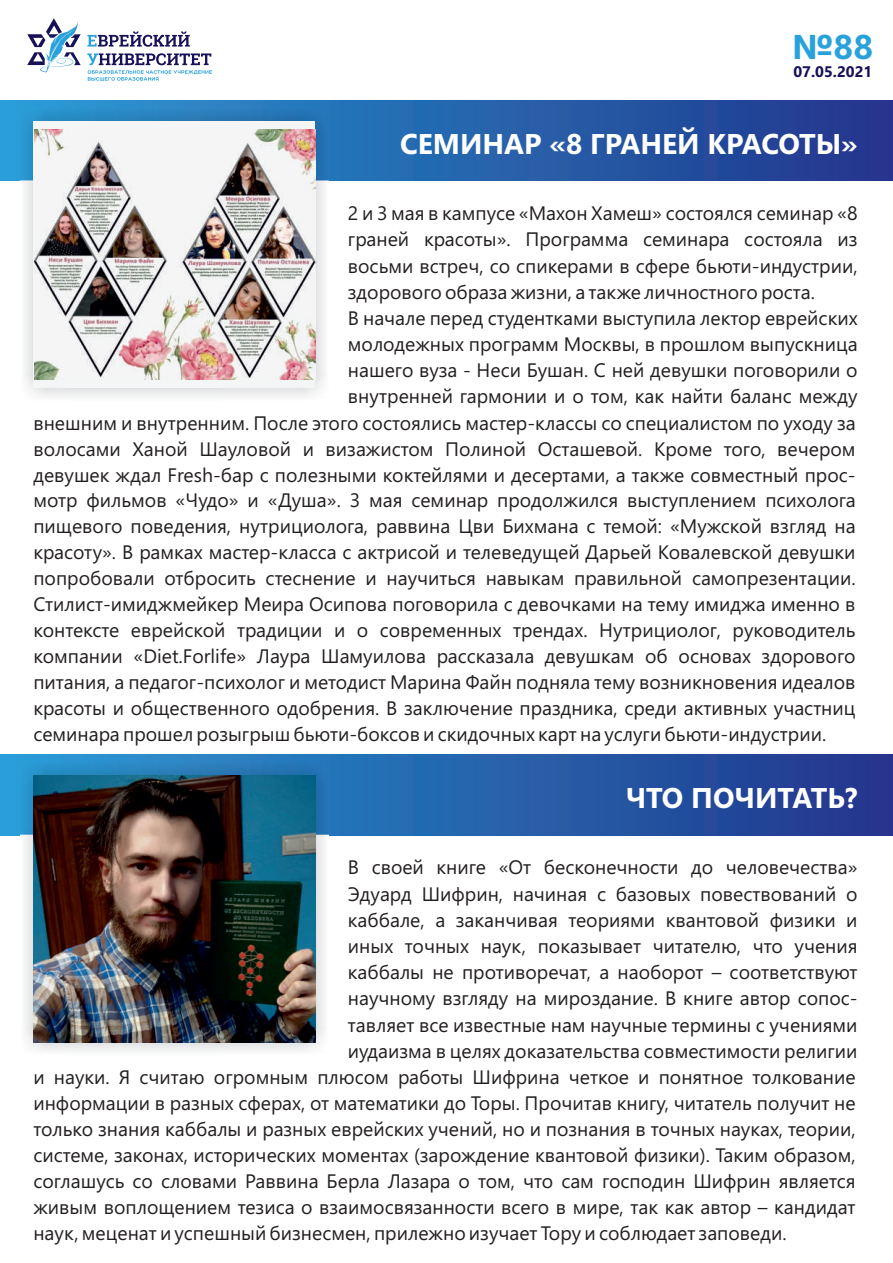
<style>
.page{position:relative;width:893px;height:1263px;background:#fff}
.page>*{position:absolute;margin:0;border:0;box-sizing:border-box;transform-origin:0 0}
.t1{font:700 34.35px "Segoe UI";color:#29a2db}
.t2{font:700 28.5px "Segoe UI";color:#fff}
.t3{font:19.5px/26px "Segoe UI";color:#231f20;text-align:justify}
.t4{font:700 15.3px "Segoe UI";color:#171159}
</style>
<div class="page">
<svg style="left:87px;top:31px;width:125px;height:50px"></svg>
<svg style="left:27px;top:18px;width:54px;height:54px"></svg>
<div style="left:0;top:101px;width:893px;height:80px;background:linear-gradient(to right,#2c9dd6,#22348b)"></div>
<img style="left:20px;top:108px;width:308px;height:290px">
<div style="left:33px;top:121px;width:282px;height:267px;background:#f4f5f5"></div>
<img style="left:34px;top:129px;width:281px;height:250px">
<div style="left:0;top:755px;width:893px;height:80px;background:linear-gradient(to right,#2c9dd6,#22348b)"></div>
<img style="left:20px;top:762px;width:308px;height:290px">
<img style="left:33px;top:775px;width:282px;height:267px">
<h1 class="t1" style="left:792px;top:34px;width:82px">№88</h1>
<p class="t4" style="left:793px;top:66px;width:80px">07.05.2021</p>
<h2 class="t2" style="left:400px;top:133px;width:459px">СЕМИНАР «8 ГРАНЕЙ КРАСОТЫ»</h2>
<p class="t3" style="left:348px;top:202px;width:511px">2 и 3 мая в кампусе «Махон Хамеш» состоялся семинар «8 граней красоты». Программа семинара состояла из восьми встреч, со спикерами в сфере бьюти-индустрии, здорового образа жизни, а также личностного роста.</p>
<p class="t3" style="left:348px;top:307px;width:511px">В начале перед студентками выступила лектор еврейских молодежных программ Москвы, в прошлом выпускница нашего вуза - Неси Бушан. С ней девушки поговорили о внутренней гармонии и о том, как найти баланс между</p>
<p class="t3" style="left:33px;top:412px;width:824px">внешним и внутренним. После этого состоялись мастер-классы со специалистом по уходу за волосами Ханой Шауловой и визажистом Полиной Осташевой. Кроме того, вечером девушек ждал Fresh-бар с полезными коктейлями и десертами, а также совместный прос&shy;мотр фильмов «Чудо» и «Душа». 3 мая семинар продолжился выступлением психолога пищевого поведения, нутрициолога, раввина Цви Бихмана с темой: «Мужской взгляд на красоту». В рамках мастер-класса с актрисой и телеведущей Дарьей Ковалевской девушки попробовали отбросить стеснение и научиться навыкам правильной самопрезентации.<br>Стилист-имиджмейкер Меира Осипова поговорила с девочками на тему имиджа именно в контексте еврейской традиции и о современных трендах. Нутрициолог, руководитель компании «Diet.Forlife» Лаура Шамуилова рассказала девушкам об основах здорового питания, а педагог-психолог и методист Марина Файн подняла тему возникновения идеалов красоты и общественного одобрения. В заключение праздника, среди активных участниц семинара прошел розыгрыш бьюти-боксов и скидочных карт на услуги бьюти-индустрии.</p>
<h2 class="t2" style="left:626px;top:787px;width:234px">ЧТО ПОЧИТАТЬ?</h2>
<p class="t3" style="left:348px;top:856px;width:511px">В своей книге «От бесконечности до человечества»</p>
<p class="t3" style="left:348px;top:883px;width:511px">Эдуард Шифрин, начиная с базовых повествований о</p>
<p class="t3" style="left:348px;top:909px;width:511px">каббале, а заканчивая теориями квантовой физики и</p>
<p class="t3" style="left:348px;top:935px;width:511px">иных точных наук, показывает читателю, что учения</p>
<p class="t3" style="left:348px;top:961px;width:511px">каббалы не противоречат, а наоборот – соответствуют</p>
<p class="t3" style="left:348px;top:987px;width:511px">научному взгляду на мироздание. В книге автор сопос-</p>
<p class="t3" style="left:348px;top:1013px;width:511px">тавляет все известные нам научные термины с учениями</p>
<p class="t3" style="left:348px;top:1040px;width:511px">иудаизма в целях доказательства совместимости религии</p>
<p class="t3" style="left:33px;top:1066px;width:824px">и науки. Я считаю огромным плюсом работы Шифрина четкое и понятное толкование</p>
<p class="t3" style="left:33px;top:1092px;width:824px">информации в разных сферах, от математики до Торы. Прочитав книгу, читатель получит не</p>
<p class="t3" style="left:33px;top:1118px;width:824px">только знания каббалы и разных еврейских учений, но и познания в точных науках, теории,</p>
<p class="t3" style="left:33px;top:1144px;width:824px">системе, законах, исторических моментах (зарождение квантовой физики). Таким образом,</p>
<p class="t3" style="left:33px;top:1169px;width:824px">соглашусь со словами Раввина Берла Лазара о том, что сам господин Шифрин является</p>
<p class="t3" style="left:33px;top:1195px;width:824px">живым воплощением тезиса о взаимосвязанности всего в мире, так как автор – кандидат</p>
<p class="t3" style="left:33px;top:1221px;width:755px">наук, меценат и успешный бизнесмен, прилежно изучает Тору и соблюдает заповеди.</p>
</div>
